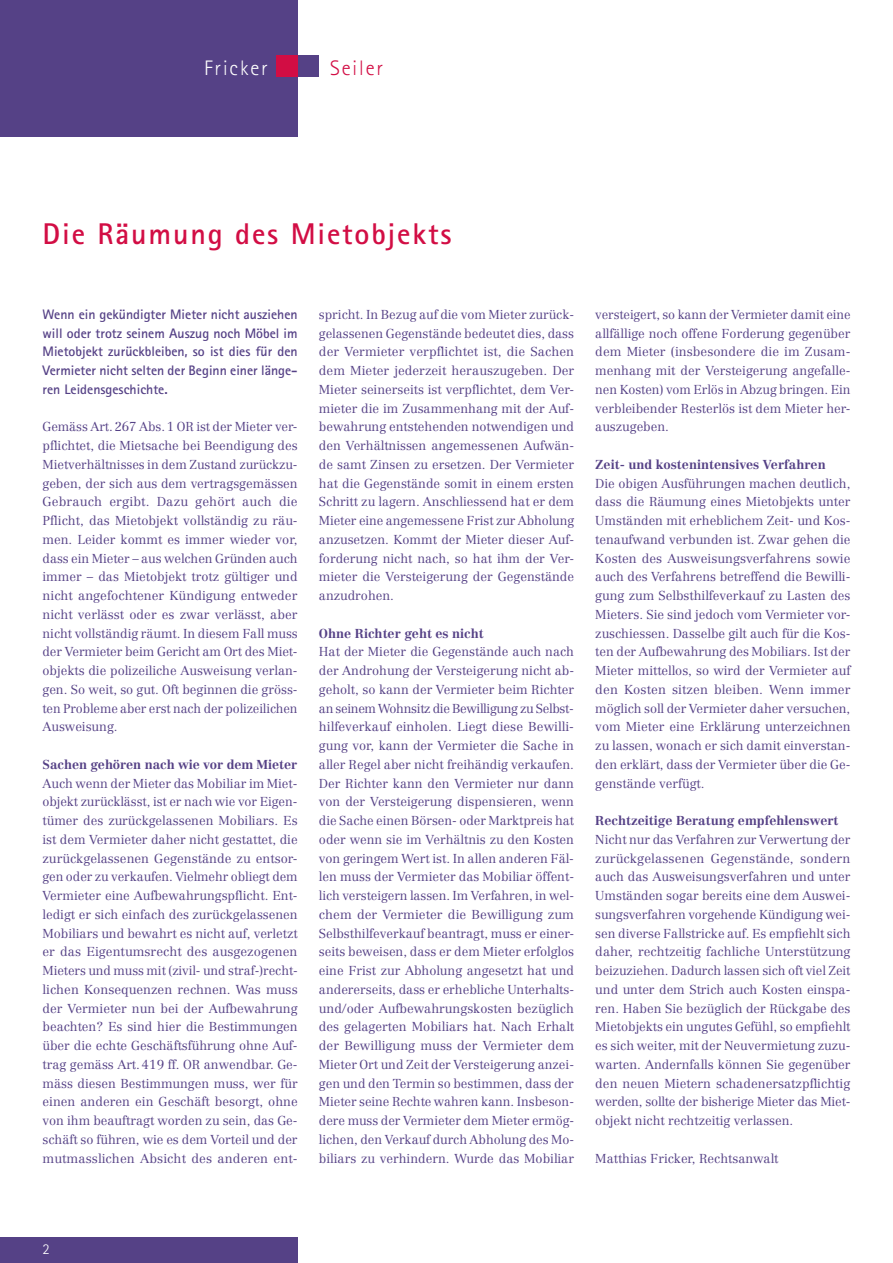
<style>
.page{position:relative;width:893px;height:1263px;background:#fff}
.page>*{position:absolute;margin:0;border:0;box-sizing:border-box;transform-origin:0 0}
.t1{font:700 30px "Rotis Sans Serif";letter-spacing:.06em;color:#d20d44}
.t2{font:300 21px "Rotis Sans Serif";letter-spacing:.09em;color:#fff}
.t3{font:300 21px "Rotis Sans Serif";letter-spacing:.09em;color:#d20d44}
.t4{font:300 15px "Rotis Sans Serif";color:#fff}
.t5{font:700 13.8px/18.8px "Rotis Sans Serif";color:#554186;text-align:justify}
.t6{font:300 12.75px/18.8px "Centennial";color:#554186;text-align:justify}
.t7{font:700 12.75px "Centennial";color:#554186}
</style>
<div class="page">
<div style="left:0;top:0;width:298px;height:136px;background:#554186"></div>
<div style="left:298px;top:55px;width:21px;height:22px;background:#554186"></div>
<div style="left:276px;top:55px;width:22px;height:22px;background:#d20d44"></div>
<div style="left:0;top:1237px;width:298px;height:26px;background:#554186"></div>
<h2 class="t2" style="left:204px;top:56px;width:65px">Fricker</h2>
<h2 class="t3" style="left:330px;top:56px;width:55px">Seiler</h2>
<h1 class="t1" style="left:43px;top:215px;width:410px">Die Räumung des Mietobjekts</h1>
<p class="t5" style="left:43px;top:304px;width:257px">Wenn ein gekündigter Mieter nicht ausziehen will oder trotz seinem Auszug noch Möbel im Mietobjekt zurückbleiben, so ist dies für den Vermieter nicht selten der Beginn einer länge&shy;ren Leidensgeschichte.</p>
<p class="t6" style="left:43px;top:417px;width:257px;text-align:left">Gemäss Art.267 Abs.1 OR ist der Mieter ver&shy;pflichtet, die Mietsache bei Beendigung des Mietverhältnisses in dem Zustand zurückzu&shy;geben, der sich aus dem vertragsgemässen Gebrauch ergibt. Dazu gehört auch die Pflicht, das Mietobjekt vollständig zu räu&shy;men. Leider kommt es immer wieder vor, dass ein Mieter – aus welchen Gründen auch immer – das Mietobjekt trotz gültiger und nicht angefochtener Kündigung entweder nicht verlässt oder es zwar verlässt, aber nicht vollständig räumt. In diesem Fall muss der Vermieter beim Gericht am Ort des Miet&shy;objekts die polizeiliche Ausweisung verlan&shy;gen. So weit, so gut. Oft beginnen die gröss&shy;ten Probleme aber erst nach der polizeilichen Ausweisung.</p>
<p class="t7" style="left:43px;top:757px;width:256px">Sachen gehören nach wie vor dem Mieter</p>
<p class="t6" style="left:43px;top:774px;width:257px;text-align:left">Auch wenn der Mieter das Mobiliar im Miet&shy;objekt zurücklässt, ist er nach wie vor Eigen&shy;tümer des zurückgelassenen Mobiliars. Es ist dem Vermieter daher nicht gestattet, die zurückgelassenen Gegenstände zu entsor&shy;gen oder zu verkaufen. Vielmehr obliegt dem Vermieter eine Aufbewahrungspflicht. Ent&shy;ledigt er sich einfach des zurückgelassenen Mobiliars und bewahrt es nicht auf, verletzt er das Eigentumsrecht des ausgezogenen Mieters und muss mit (zivil- und straf-)recht&shy;lichen Konsequenzen rechnen. Was muss der Vermieter nun bei der Aufbewahrung beachten? Es sind hier die Bestimmungen über die echte Geschäftsführung ohne Auf&shy;trag gemäss Art.419 ff. OR anwendbar. Ge&shy;mäss diesen Bestimmungen muss, wer für einen anderen ein Geschäft besorgt, ohne von ihm beauftragt worden zu sein, das Ge&shy;schäft so führen, wie es dem Vorteil und der mutmasslichen Absicht des anderen ent-</p>
<p class="t6" style="left:319px;top:305px;width:257px">spricht. In Bezug auf die vom Mieter zurück&shy;gelassenen Gegenstände bedeutet dies, dass der Vermieter verpflichtet ist, die Sachen dem Mieter jederzeit herauszugeben. Der Mieter seinerseits ist verpflichtet, dem Ver&shy;mieter die im Zusammenhang mit der Auf&shy;bewahrung entstehenden notwendigen und den Verhältnissen angemessenen Aufwän&shy;de samt Zinsen zu ersetzen. Der Vermieter hat die Gegenstände somit in einem ersten Schritt zu lagern. Anschliessend hat er dem Mieter eine angemessene Frist zur Abholung anzusetzen. Kommt der Mieter dieser Auf&shy;forderung nicht nach, so hat ihm der Ver&shy;mieter die Versteigerung der Gegenstände anzudrohen.</p>
<p class="t7" style="left:319px;top:625px;width:166px">Ohne Richter geht es nicht</p>
<p class="t6" style="left:319px;top:642px;width:257px">Hat der Mieter die Gegenstände auch nach der Androhung der Versteigerung nicht ab&shy;geholt, so kann der Vermieter beim Richter an seinem Wohnsitz die Bewilligung zu Selbst&shy;hilfeverkauf einholen. Liegt diese Bewilli&shy;gung vor, kann der Vermieter die Sache in aller Regel aber nicht freihändig verkaufen.<br>Der Richter kann den Vermieter nur dann von der Versteigerung dispensieren, wenn die Sache einen Börsen- oder Marktpreis hat oder wenn sie im Verhältnis zu den Kosten von geringem Wert ist. In allen anderen Fäl&shy;len muss der Vermieter das Mobiliar öffent&shy;lich versteigern lassen. Im Verfahren, in wel&shy;chem der Vermieter die Bewilligung zum Selbsthilfeverkauf beantragt, muss er einer&shy;seits beweisen, dass er dem Mieter erfolglos eine Frist zur Abholung angesetzt hat und andererseits, dass er erhebliche Unterhalts&shy;und/oder Aufbewahrungskosten bezüglich des gelagerten Mobiliars hat. Nach Erhalt der Bewilligung muss der Vermieter dem Mieter Ort und Zeit der Versteigerung anzei&shy;gen und den Termin so bestimmen, dass der Mieter seine Rechte wahren kann. Insbeson&shy;dere muss der Vermieter dem Mieter ermög&shy;lichen, den Verkauf durch Abholung des Mo&shy;biliars zu verhindern. Wurde das Mobiliar</p>
<p class="t6" style="left:595px;top:305px;width:257px">versteigert, so kann der Vermieter damit eine allfällige noch offene Forderung gegenüber dem Mieter (insbesondere die im Zusam&shy;menhang mit der Versteigerung angefalle&shy;nen Kosten) vom Erlös in Abzug bringen. Ein verbleibender Resterlös ist dem Mieter her&shy;auszugeben.</p>
<p class="t7" style="left:595px;top:457px;width:232px">Zeit- und kostenintensives Verfahren</p>
<p class="t6" style="left:595px;top:474px;width:257px">Die obigen Ausführungen machen deutlich, dass die Räumung eines Mietobjekts unter Umständen mit erheblichem Zeit- und Kos&shy;tenaufwand verbunden ist. Zwar gehen die Kosten des Ausweisungsverfahrens sowie auch des Verfahrens betreffend die Bewilli&shy;gung zum Selbsthilfeverkauf zu Lasten des Mieters. Sie sind jedoch vom Vermieter vor&shy;zuschiessen. Dasselbe gilt auch für die Kos&shy;ten der Aufbewahrung des Mobiliars. Ist der Mieter mittellos, so wird der Vermieter auf den Kosten sitzen bleiben. Wenn immer möglich soll der Vermieter daher versuchen, vom Mieter eine Erklärung unterzeichnen zu lassen, wonach er sich damit einverstan&shy;den erklärt, dass der Vermieter über die Ge&shy;genstände verfügt.</p>
<p class="t7" style="left:595px;top:813px;width:245px">Rechtzeitige Beratung empfehlenswert</p>
<p class="t6" style="left:595px;top:830px;width:257px">Nicht nur das Verfahren zur Verwertung der zurückgelassenen Gegenstände, sondern auch das Ausweisungsverfahren und unter Umständen sogar bereits eine dem Auswei&shy;sungsverfahren vorgehende Kündigung wei&shy;sen diverse Fallstricke auf. Es empfiehlt sich daher, rechtzeitig fachliche Unterstützung beizuziehen. Dadurch lassen sich oft viel Zeit und unter dem Strich auch Kosten einspa&shy;ren. Haben Sie bezüglich der Rückgabe des Mietobjekts ein ungutes Gefühl, so empfiehlt es sich weiter, mit der Neuvermietung zuzu&shy;warten. Andernfalls können Sie gegenüber den neuen Mietern schadenersatzpflichtig werden, sollte der bisherige Mieter das Miet&shy;objekt nicht rechtzeitig verlassen.</p>
<p class="t6" style="left:595px;top:1149px;width:185px">Matthias Fricker, Rechtsanwalt</p>
<p class="t4" style="left:43px;top:1241px;width:9px">2</p>
</div>
